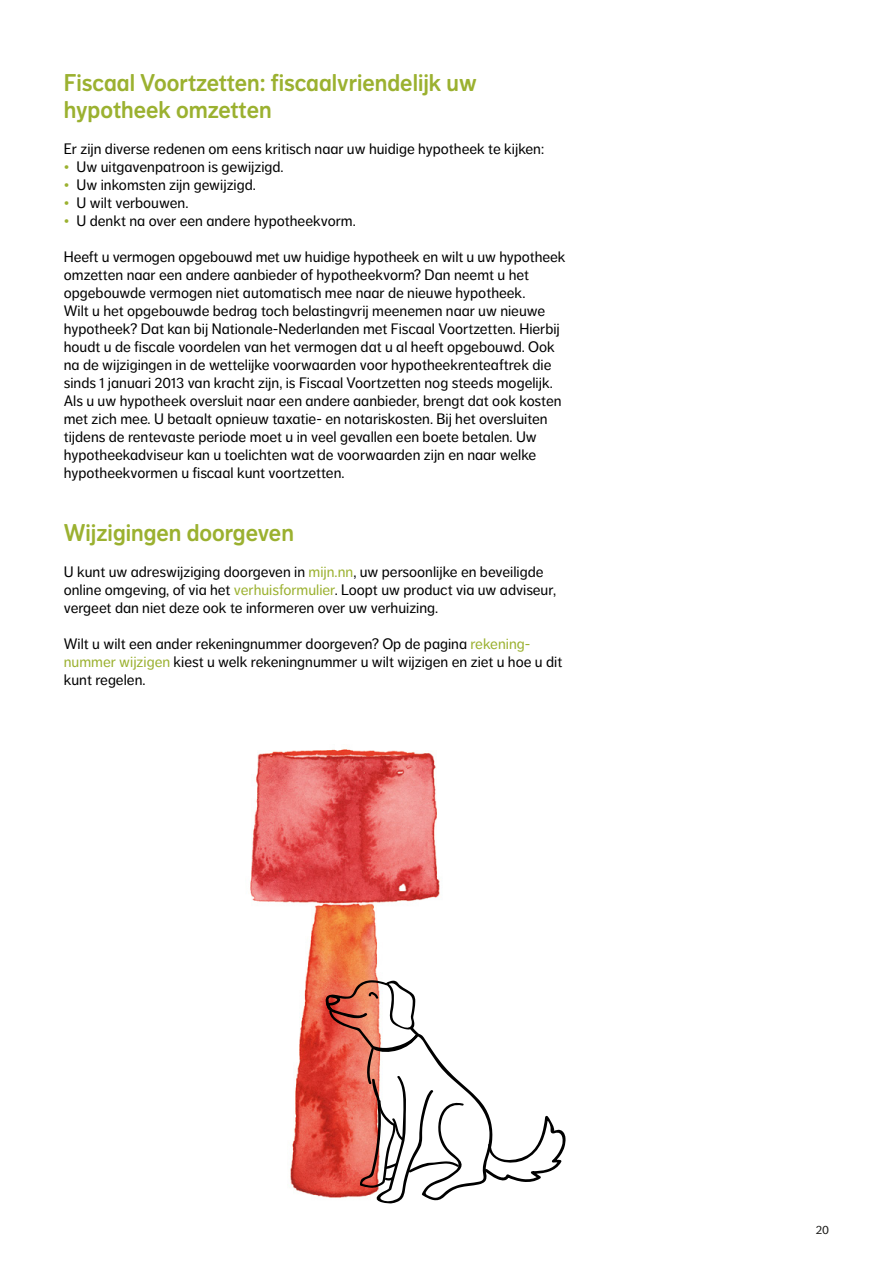
<style>
.page{position:relative;width:893px;height:1263px;background:#fff}
.page>*{position:absolute;margin:0;border:0;box-sizing:border-box;transform-origin:0 0}
.t1{font:24px/27px "NN Dagny Display";color:#9bb130}
.t2{font:15px/18px "NN Dagny Text";color:#000}
.t3{font:12px "NN Dagny Text";color:#1a1a18}
.s1{color:#9bb130}
</style>
<div class="page">
<img style="left:250px;top:749px;width:190px;height:455px">
<svg style="left:326px;top:980px;width:240px;height:223px"></svg>
<h1 class="t1" style="left:64px;top:69px;width:415px">Fiscaal Voortzetten: fiscaalvriendelijk uw hypotheek omzetten</h1>
<p class="t2" style="left:64px;top:140px;width:482px">Er zijn diverse redenen om eens kritisch naar uw huidige hypotheek te kijken:</p>
<p class="t2" style="left:64px;top:158px;width:221px"><span class="s1">•</span> Uw uitgavenpatroon is gewijzigd.</p>
<p class="t2" style="left:64px;top:176px;width:194px"><span class="s1">•</span> Uw inkomsten zijn gewijzigd.</p>
<p class="t2" style="left:64px;top:194px;width:126px"><span class="s1">•</span> U wilt verbouwen.</p>
<p class="t2" style="left:64px;top:212px;width:293px"><span class="s1">•</span> U denkt na over een andere hypotheekvorm.</p>
<p class="t2" style="left:64px;top:248px;width:503px">Heeft u vermogen opgebouwd met uw huidige hypotheek en wilt u uw hypotheek omzetten naar een andere aanbieder of hypotheekvorm? Dan neemt u het opgebouwde vermogen niet automatisch mee naar de nieuwe hypotheek.<br>Wilt u het opgebouwde bedrag toch belastingvrij meenemen naar uw nieuwe hypotheek? Dat kan bij Nationale-Nederlanden met Fiscaal Voortzetten. Hierbij houdt u de fiscale voordelen van het vermogen dat u al heeft opgebouwd. Ook na de wijzigingen in de wettelijke voorwaarden voor hypotheekrenteaftrek die sinds 1 januari 2013 van kracht zijn, is Fiscaal Voortzetten nog steeds mogelijk.<br>Als u uw hypotheek oversluit naar een andere aanbieder, brengt dat ook kosten met zich mee. U betaalt opnieuw taxatie- en notariskosten. Bij het oversluiten tijdens de rentevaste periode moet u in veel gevallen een boete betalen. Uw hypotheekadviseur kan u toelichten wat de voorwaarden zijn en naar welke hypotheekvormen u fiscaal kunt voortzetten.</p>
<h1 class="t1" style="left:64px;top:519px;width:232px">Wijzigingen doorgeven</h1>
<p class="t2" style="left:64px;top:563px;width:494px">U kunt uw adreswijziging doorgeven in <span class="s1">mijn.nn</span>, uw persoonlijke en beveiligde online omgeving, of via het <span class="s1">verhuisformulier</span>. Loopt uw product via uw adviseur, vergeet dan niet deze ook te informeren over uw verhuizing.</p>
<p class="t2" style="left:64px;top:635px;width:500px">Wilt u wilt een ander rekeningnummer doorgeven? Op de pagina <span class="s1">rekening&shy;nummer wijzigen</span> kiest u welk rekeningnummer u wilt wijzigen en ziet u hoe u dit kunt regelen.</p>
<p class="t3" style="left:816px;top:1223px;width:15px">20</p>
</div>
